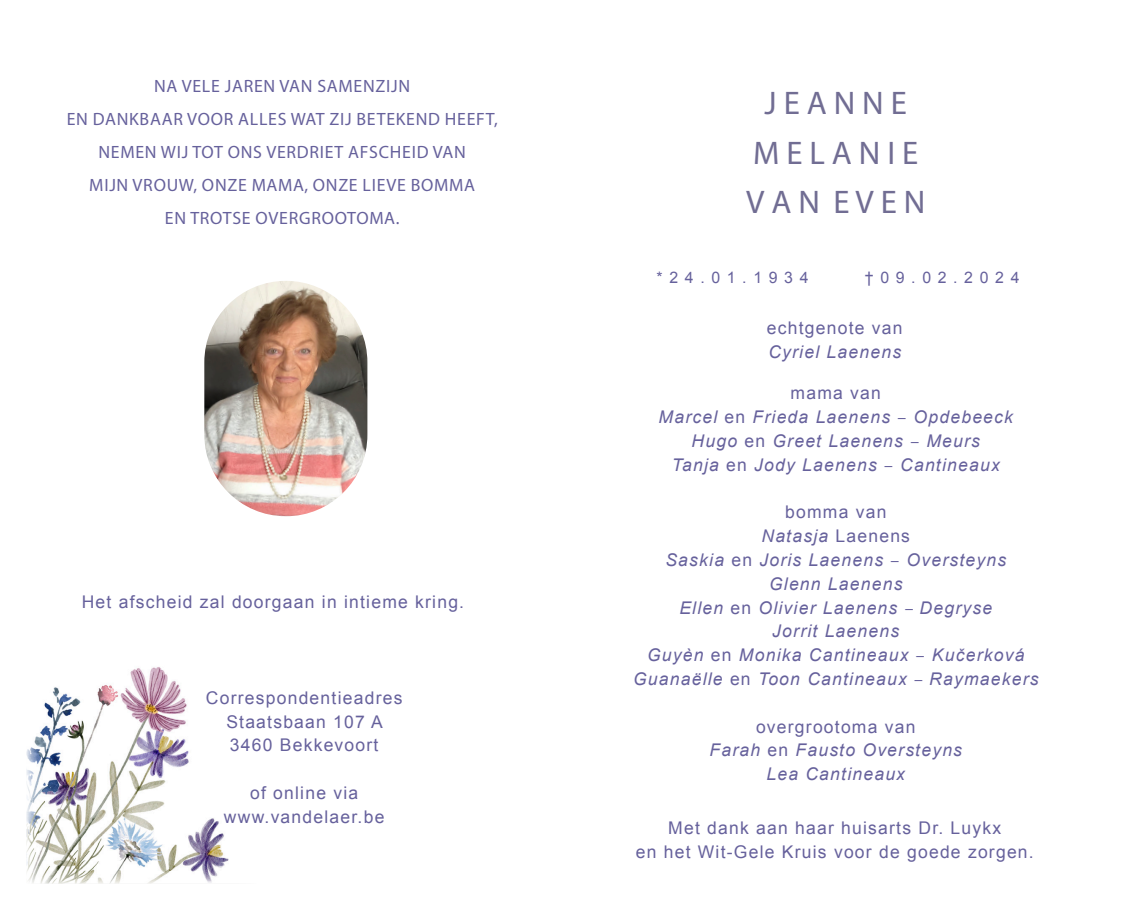
<style>
.page{position:relative;width:1122px;height:913px;background:#fff}
.page>*{position:absolute;margin:0;border:0;box-sizing:border-box;transform-origin:0 0}
.t1{font:32.73px "Myriad Pro";color:#716d93}
.t2{font:17.85px "Myriad Pro";letter-spacing:.04em;color:#66619c}
.t3{font:italic 17.5px "Arial";letter-spacing:.07em;color:#66619c}
.t4{font:17.5px "Arial";letter-spacing:.07em;color:#66619c}
.t5{font:15.92px "Arial";color:#66619c}
.s1{font-style:normal}
.s2{font-family:"Myriad Pro";font-style:normal}
</style>
<div class="page">
<img style="left:26px;top:667px;width:203px;height:216px">
<img style="left:204px;top:281px;width:163px;height:235px;border-radius:81px">
<p class="t2" style="left:154px;top:75px;width:257px">NA VELE JAREN VAN SAMENZIJN</p>
<p class="t2" style="left:67px;top:108px;width:432px">EN DANKBAAR VOOR ALLES WAT ZIJ BETEKEND HEEFT,</p>
<p class="t2" style="left:98px;top:141px;width:369px">NEMEN WIJ TOT ONS VERDRIET AFSCHEID VAN</p>
<p class="t2" style="left:89px;top:174px;width:387px">MIJN VROUW, ONZE MAMA, ONZE LIEVE BOMMA</p>
<p class="t2" style="left:165px;top:207px;width:236px">EN TROTSE OVERGROOTOMA.</p>
<p class="t4" style="left:82px;top:590px;width:384px">Het afscheid zal doorgaan in intieme kring.</p>
<p class="t4" style="left:206px;top:686px;width:198px">Correspondentieadres</p>
<p class="t4" style="left:226px;top:710px;width:158px">Staatsbaan 107 A</p>
<p class="t4" style="left:230px;top:734px;width:150px">3460 Bekkevoort</p>
<p class="t4" style="left:250px;top:781px;width:110px">of online via</p>
<p class="t4" style="left:224px;top:805px;width:162px">www.vandelaer.be</p>
<p class="t1" style="left:764px;top:83px;width:144px">J E A N N E</p>
<p class="t1" style="left:753px;top:133px;width:167px">M E L A N I E</p>
<p class="t1" style="left:746px;top:182px;width:181px">V A N E V E N</p>
<p class="t5" style="left:656px;top:267px;width:153px">* 2 4 . 0 1 . 1 9 3 4</p>
<p class="t5" style="left:864px;top:267px;width:156px">† 0 9 . 0 2 . 2 0 2 4</p>
<p class="t4" style="left:766px;top:316px;width:137px">echtgenote van</p>
<p class="t3" style="left:768px;top:340px;width:134px">Cyriel Laenens</p>
<p class="t4" style="left:790px;top:382px;width:92px">mama van</p>
<p class="t3" style="left:658px;top:406px;width:356px">Marcel <span class="s1">en</span> Frieda Laenens <span class="s2">–</span> Opdebeeck</p>
<p class="t3" style="left:691px;top:429px;width:290px">Hugo <span class="s1">en</span> Greet Laenens <span class="s2">–</span> Meurs</p>
<p class="t3" style="left:671px;top:453px;width:329px">Tanja <span class="s1">en</span> Jody Laenens <span class="s2">–</span> Cantineaux</p>
<p class="t4" style="left:785px;top:501px;width:103px">bomma van</p>
<p class="t3" style="left:761px;top:525px;width:150px">Natasja <span class="s1">Laenens</span></p>
<p class="t3" style="left:665px;top:548px;width:342px">Saskia <span class="s1">en</span> Joris Laenens <span class="s2">–</span> Oversteyns</p>
<p class="t3" style="left:768px;top:572px;width:135px">Glenn Laenens</p>
<p class="t3" style="left:679px;top:596px;width:314px">Ellen <span class="s1">en</span> Olivier Laenens <span class="s2">–</span> Degryse</p>
<p class="t3" style="left:772px;top:620px;width:128px">Jorrit Laenens</p>
<p class="t3" style="left:647px;top:644px;width:379px">Guyèn <span class="s1">en</span> Monika Cantineaux <span class="s2">–</span> Kučerková</p>
<p class="t3" style="left:633px;top:667px;width:407px">Guanaëlle <span class="s1">en</span> Toon Cantineaux <span class="s2">–</span> Raymaekers</p>
<p class="t4" style="left:755px;top:715px;width:161px">overgrootoma van</p>
<p class="t3" style="left:709px;top:739px;width:254px">Farah <span class="s1">en</span> Fausto Oversteyns</p>
<p class="t3" style="left:766px;top:762px;width:140px">Lea Cantineaux</p>
<p class="t4" style="left:668px;top:817px;width:334px">Met dank aan haar huisarts Dr. Luykx</p>
<p class="t4" style="left:635px;top:840px;width:399px">en het Wit-Gele Kruis voor de goede zorgen.</p>
</div>
